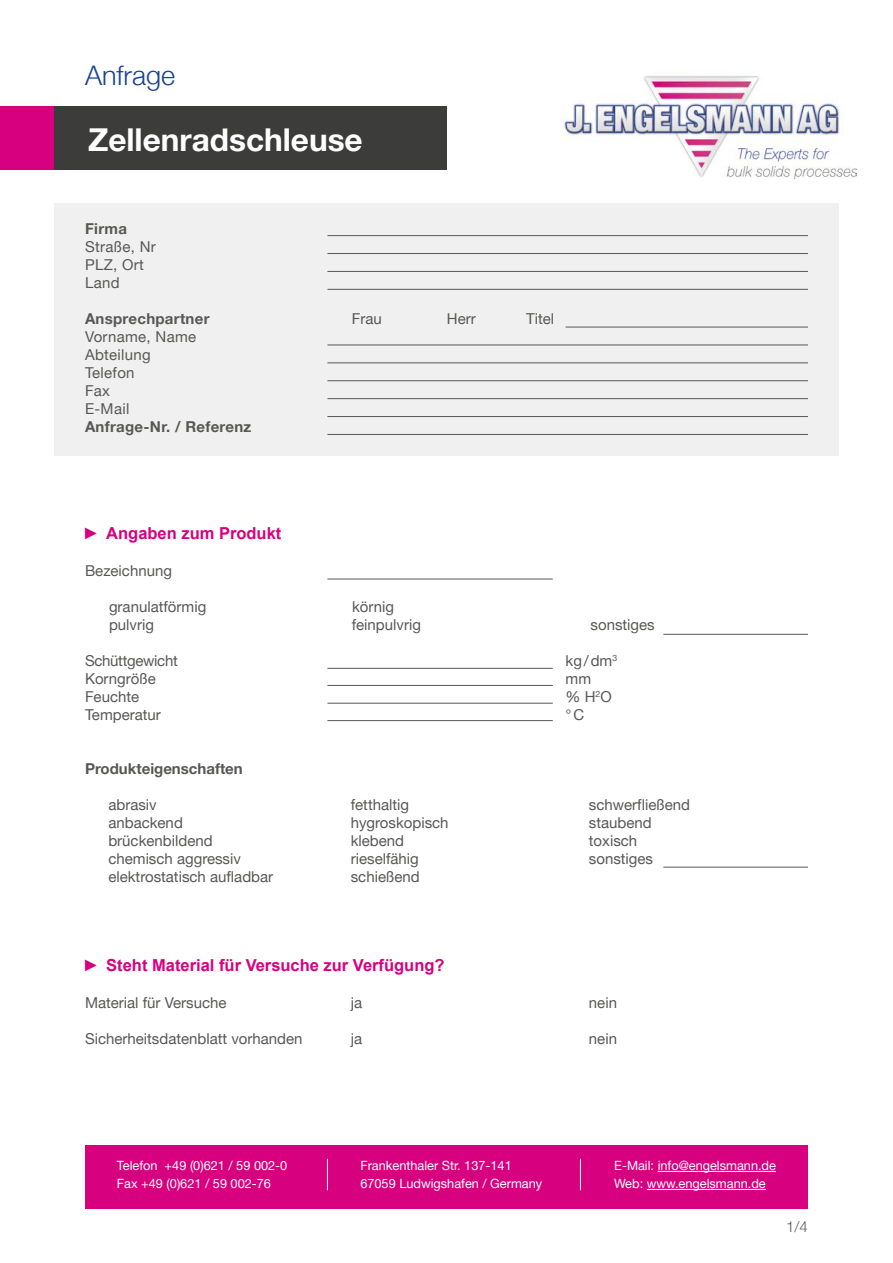
<style>
.page{position:relative;width:893px;height:1263px;background:#fff}
.page>*{position:absolute;margin:0;border:0;box-sizing:border-box;transform-origin:0 0}
.t1{font:700 31.5px "Helvetica Neue";color:#fff}
.t2{font:300 27px "Helvetica Neue";color:#164194}
.t3{font:700 16.5px "Arial";color:#d7007e}
.t4{font:15px/18px "Helvetica Neue";color:#575756}
.t5{font:15px/18px "Helvetica Neue";letter-spacing:.02em;color:#575756}
.t6{font:700 15px "Helvetica Neue";letter-spacing:.02em;color:#575756}
.t7{font:700 15px "Helvetica Neue";color:#575756}
.t8{font:300 15px "Helvetica Neue";color:#575756}
.t9{font:12.75px/18px "Helvetica Neue";color:#fff}
</style>
<div class="page">
<div style="left:54px;top:106px;width:392px;height:64px;background:#3c3c3b"></div>
<div style="left:0;top:106px;width:54px;height:64px;background:#d7007e"></div>
<div style="left:85px;top:1145px;width:723px;height:64px;background:#d7007e"></div>
<hr style="left:327px;top:1159px;width:1px;height:31px;background:#fff">
<hr style="left:580px;top:1159px;width:1px;height:31px;background:#fff">
<hr style="left:658px;top:1171px;width:118px;height:1px;background:#fff">
<hr style="left:647px;top:1189px;width:119px;height:1px;background:#fff">
<img style="left:561px;top:75px;width:296px;height:104px">
<div style="left:54px;top:203px;width:785px;height:252px;background:#f0f0f0"></div>
<hr style="left:327px;top:235px;width:481px;height:1px;background:#575756">
<hr style="left:327px;top:253px;width:481px;height:1px;background:#575756">
<hr style="left:327px;top:271px;width:481px;height:1px;background:#575756">
<hr style="left:327px;top:289px;width:481px;height:1px;background:#575756">
<hr style="left:566px;top:327px;width:242px;height:1px;background:#575756">
<hr style="left:327px;top:345px;width:481px;height:1px;background:#575756">
<hr style="left:327px;top:362px;width:481px;height:1px;background:#575756">
<hr style="left:327px;top:380px;width:481px;height:1px;background:#575756">
<hr style="left:327px;top:398px;width:481px;height:1px;background:#575756">
<hr style="left:327px;top:416px;width:481px;height:1px;background:#575756">
<hr style="left:327px;top:434px;width:481px;height:1px;background:#575756">
<hr style="left:663px;top:867px;width:145px;height:1px;background:#575756">
<hr style="left:327px;top:668px;width:226px;height:1px;background:#575756">
<hr style="left:327px;top:685px;width:226px;height:1px;background:#575756">
<hr style="left:327px;top:703px;width:226px;height:1px;background:#575756">
<hr style="left:327px;top:720px;width:226px;height:1px;background:#575756">
<hr style="left:663px;top:634px;width:145px;height:1px;background:#575756">
<hr style="left:327px;top:579px;width:226px;height:1px;background:#575756">
<h2 class="t2" style="left:85px;top:59px;width:92px">Anfrage</h2>
<h1 class="t1" style="left:88px;top:120px;width:276px">Zellenradschleuse</h1>
<p class="t6" style="left:85px;top:219px;width:43px">Firma</p>
<p class="t5" style="left:85px;top:237px;width:72px">Straße, Nr<br>PLZ, Ort<br>Land</p>
<p class="t6" style="left:85px;top:309px;width:126px">Ansprechpartner</p>
<p class="t4" style="left:352px;top:309px;width:31px">Frau</p>
<p class="t4" style="left:447px;top:309px;width:30px">Herr</p>
<p class="t4" style="left:526px;top:309px;width:30px">Titel</p>
<p class="t5" style="left:85px;top:327px;width:113px">Vorname, Name<br>Abteilung<br>Telefon<br>Fax<br>E-Mail</p>
<p class="t6" style="left:85px;top:417px;width:168px">Anfrage-Nr. / Referenz</p>
<p class="t3" style="left:83px;top:522px;width:200px">► Angaben zum Produkt</p>
<p class="t4" style="left:85px;top:561px;width:88px">Bezeichnung</p>
<p class="t4" style="left:109px;top:597px;width:99px">granulatförmig</p>
<p class="t4" style="left:352px;top:597px;width:43px">körnig</p>
<p class="t4" style="left:109px;top:615px;width:46px">pulvrig</p>
<p class="t4" style="left:352px;top:615px;width:71px">feinpulvrig</p>
<p class="t4" style="left:591px;top:615px;width:66px">sonstiges</p>
<p class="t4" style="left:85px;top:651px;width:94px">Schüttgewicht<br>Korngröße<br>Feuchte<br>Temperatur</p>
<p class="t7" style="left:85px;top:759px;width:159px">Produkteigenschaften</p>
<p class="t4" style="left:566px;top:651px;width:53px">kg/dm<sup>3</sup></p>
<p class="t4" style="left:566px;top:669px;width:27px">mm</p>
<p class="t4" style="left:565px;top:687px;width:48px">% H<sup>2</sup>O</p>
<p class="t4" style="left:565px;top:705px;width:20px">°C</p>
<p class="t4" style="left:108px;top:795px;width:50px">abrasiv</p>
<p class="t4" style="left:351px;top:795px;width:60px">fetthaltig</p>
<p class="t4" style="left:589px;top:795px;width:103px">schwerfließend</p>
<p class="t4" style="left:108px;top:813px;width:76px">anbackend</p>
<p class="t4" style="left:351px;top:813px;width:99px">hygroskopisch</p>
<p class="t4" style="left:589px;top:813px;width:64px">staubend</p>
<p class="t4" style="left:108px;top:831px;width:106px">brückenbildend</p>
<p class="t4" style="left:351px;top:831px;width:55px">klebend</p>
<p class="t4" style="left:589px;top:831px;width:50px">toxisch</p>
<p class="t4" style="left:108px;top:849px;width:134px">chemisch aggressiv</p>
<p class="t4" style="left:351px;top:849px;width:70px">rieselfähig</p>
<p class="t4" style="left:589px;top:849px;width:66px">sonstiges</p>
<p class="t4" style="left:108px;top:867px;width:166px">elektrostatisch aufladbar</p>
<p class="t4" style="left:351px;top:867px;width:70px">schießend</p>
<p class="t3" style="left:83px;top:954px;width:363px">► Steht Material für Versuche zur Verfügung?</p>
<p class="t4" style="left:351px;top:993px;width:13px">ja</p>
<p class="t4" style="left:589px;top:993px;width:30px">nein</p>
<p class="t4" style="left:85px;top:1029px;width:219px">Sicherheitsdatenblatt vorhanden</p>
<p class="t4" style="left:351px;top:1029px;width:13px">ja</p>
<p class="t4" style="left:589px;top:1029px;width:30px">nein</p>
<p class="t4" style="left:85px;top:993px;width:143px">Material für Versuche</p>
<p class="t9" style="left:117px;top:1156px;width:172px">Telefon +49 (0)621 / 59 002-0<br>Fax +49 (0)621 / 59 002-76</p>
<p class="t9" style="left:360px;top:1156px;width:183px">Frankenthaler Str. 137-141<br>67059 Ludwigshafen / Germany</p>
<p class="t9" style="left:614px;top:1156px;width:163px">E-Mail: info@engelsmann.de<br>Web: www.engelsmann.de</p>
<p class="t8" style="left:786px;top:1218px;width:23px">1/4</p>
</div>
